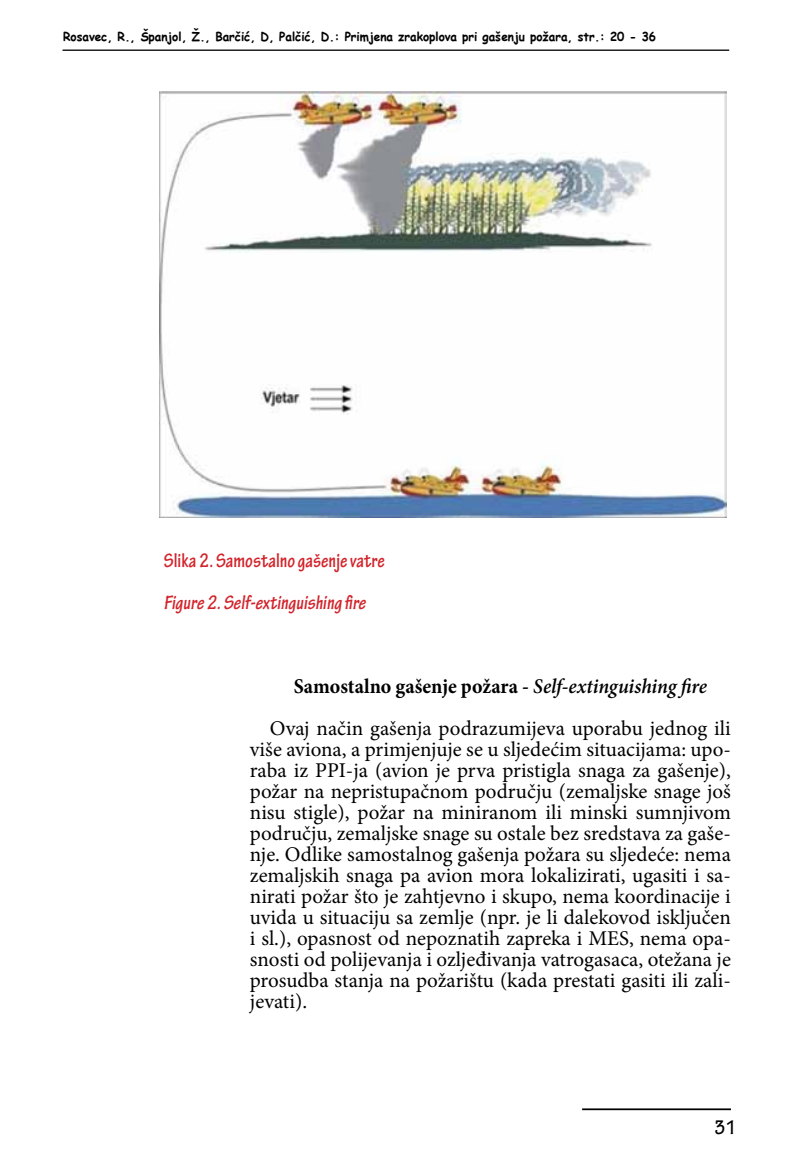
<style>
.page{position:relative;width:794px;height:1166px;background:#fff}
.page>*{position:absolute;margin:0;border:0;box-sizing:border-box;transform-origin:0 0}
.t1{font:21px/21px "Minion Pro";color:#000;text-align:center}
.t2{font:700 condensed 21px/42px "Tekton Pro";color:#d2232a;scale:.95 1}
.t3{font:700 condensed 21px "Tekton Pro";color:#000}
.t4{font:700 12.25px "Comic Sans MS";color:#000;scale:.96 1}
.s1{font-weight:700}
.s2{font-weight:600;font-style:italic}
</style>
<div class="page">
<hr style="left:582px;top:1108px;width:149px;height:2px;background:#000">
<hr style="left:63px;top:50px;width:666px;height:1px;background:#000">
<img style="left:159px;top:92px;width:568px;height:425px">
<p class="t4" style="left:63px;top:28px;width:619px">Rosavec, R., Španjol, Ž., Barčić, D, Palčić, D.: Primjena zrakoplova pri gašenju požara, str.: 20 - 36</p>
<p class="t2" style="left:164px;top:540px;width:234px">Slika 2. Samostalno gašenje vatre<br>Figure 2.Self-extinguishing fire</p>
<p class="t1" style="left:270px;top:665px;width:463px;line-height:42px"><span class="s1">Samostalno gašenje požara -</span> <span class="s2">Self-extinguishing fire<br></span>Ovaj način gašenja podrazumijeva uporabu jednog ili</p>
<p class="t1" style="left:250px;top:739px;width:482px;text-align:justify">više aviona, a primjenjuje se u sljedećim situacijama: upo&shy;raba iz PPI-ja (avion je prva pristigla snaga za gašenje), požar na nepristupačnom području (zemaljske snage još nisu stigle), požar na miniranom ili minski sumnjivom području, zemaljske snage su ostale bez sredstava za gaše&shy;nje. Odlike samostalnog gašenja požara su sljedeće: nema zemaljskih snaga pa avion mora lokalizirati, ugasiti i sa&shy;nirati požar što je zahtjevno i skupo, nema koordinacije i uvida u situaciju sa zemlje (npr. je li dalekovod isključen i sl.), opasnost od nepoznatih zapreka i MES, nema opa&shy;snosti od polijevanja i ozljeđivanja vatrogasaca, otežana je prosudba stanja na požarištu (kada prestati gasiti ili zali&shy;jevati).</p>
<p class="t3" style="left:714px;top:1115px;width:23px">31</p>
</div>
